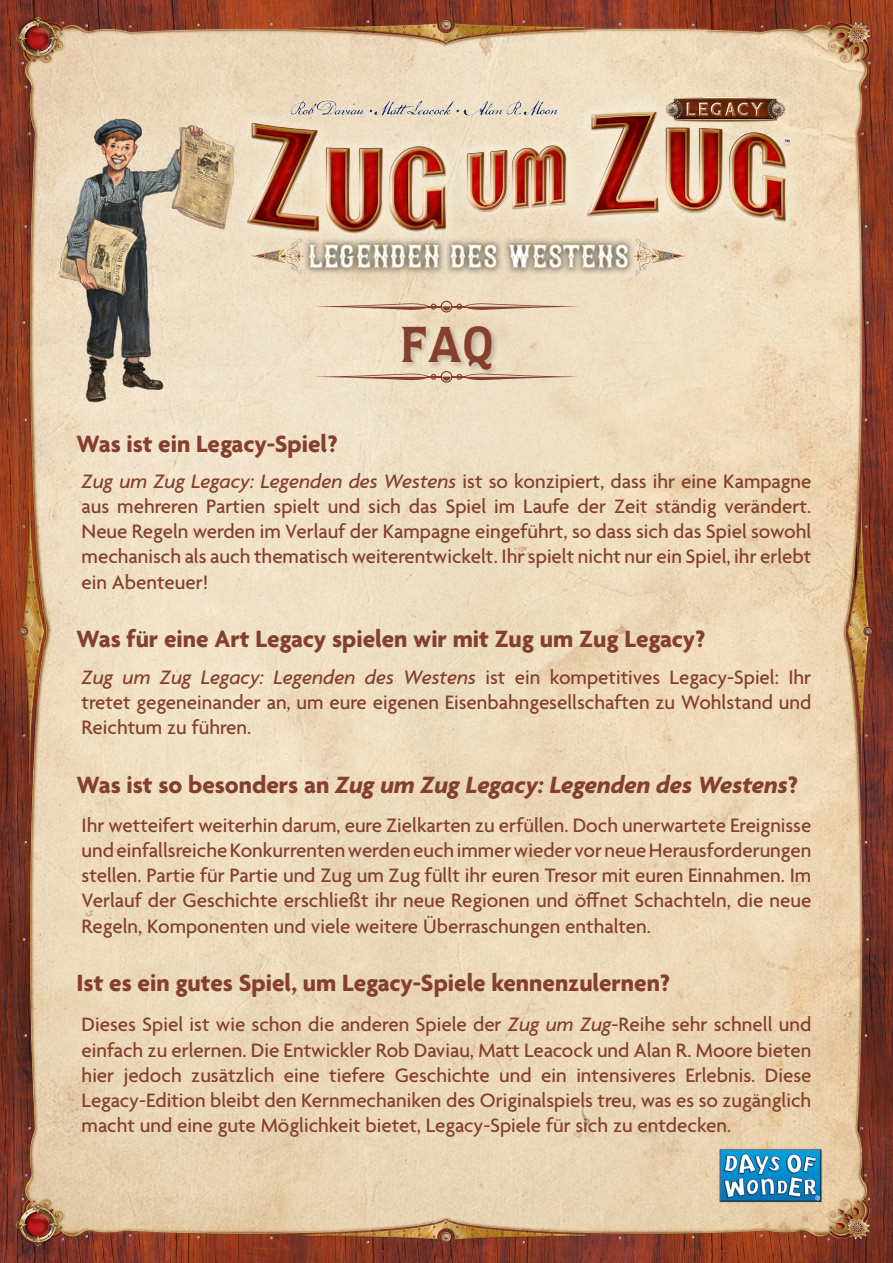
<style>
.page{position:relative;width:893px;height:1263px;background:#fff}
.page>*{position:absolute;margin:0;border:0;box-sizing:border-box;transform-origin:0 0}
.t1{font:700 45px "Quorum";color:#843f2d}
.t2{font:700 25.5px "Agenda";color:#843f2e}
.t3{font:italic 700 25.5px "Agenda";color:#843f2e}
.t4{font:500 21px/25.2px "Agenda";color:#843f2e;text-align:justify}
.s1{font-style:italic}
.s2{font-style:normal}
</style>
<div class="page">
<img style="left:0;top:0;width:893px;height:1263px">
<img style="left:206px;top:82px;width:630px;height:192px">
<div style="left:401px;top:325px;width:99px;height:52px;background:#000;opacity:.19"></div>
<svg style="left:310px;top:371px;width:272px;height:12px;background:#d8bea6"></svg>
<svg style="left:310px;top:301px;width:272px;height:11px;background:#d6bba2"></svg>
<img style="left:703px;top:1133px;width:136px;height:86px">
<img style="left:34px;top:109px;width:226px;height:303px">
<h1 class="t1" style="left:400px;top:315px;width:95px">FAQ</h1>
<p class="t2" style="left:77px;top:430px;width:263px">Was ist ein Legacy-Spiel?</p>
<p class="t4" style="left:82px;top:470px;width:731px"><span class="s1">Zug um Zug Legacy: Legenden des Westens</span> ist so konzipiert, dass ihr eine Kampagne aus mehreren Partien spielt und sich das Spiel im Laufe der Zeit ständig verändert.<br>Neue Regeln werden im Verlauf der Kampagne eingeführt, so dass sich das Spiel sowohl mechanisch als auch thematisch weiterentwickelt. Ihr spielt nicht nur ein Spiel, ihr erlebt ein Abenteuer!</p>
<p class="t2" style="left:77px;top:626px;width:630px">Was für eine Art Legacy spielen wir mit Zug um Zug Legacy?</p>
<p class="t4" style="left:82px;top:665px;width:731px"><span class="s1">Zug um Zug Legacy: Legenden des Westens</span> ist ein kompetitives Legacy-Spiel: Ihr tretet gegeneinander an, um eure eigenen Eisenbahngesellschaften zu Wohlstand und Reichtum zu führen.</p>
<p class="t3" style="left:77px;top:771px;width:723px"><span class="s2">Was ist so besonders an</span> Zug um Zug Legacy: Legenden des Westens<span class="s2">?</span></p>
<p class="t4" style="left:82px;top:814px;width:731px">Ihr wetteifert weiterhin darum, eure Zielkarten zu erfüllen. Doch unerwartete Ereignisse und einfallsreiche Konkurrenten werden euch immer wieder vor neue Herausforderungen stellen. Partie für Partie und Zug um Zug füllt ihr euren Tresor mit euren Einnahmen. Im Verlauf der Geschichte erschließt ihr neue Regionen und öffnet Schachteln, die neue Regeln, Komponenten und viele weitere Überraschungen enthalten.</p>
<p class="t2" style="left:77px;top:969px;width:595px">Ist es ein gutes Spiel, um Legacy-Spiele kennenzulernen?</p>
<p class="t4" style="left:82px;top:1013px;width:731px">Dieses Spiel ist wie schon die anderen Spiele der <span class="s1">Zug um Zug</span>-Reihe sehr schnell und einfach zu erlernen. Die Entwickler Rob Daviau, Matt Leacock und Alan R. Moore bieten hier jedoch zusätzlich eine tiefere Geschichte und ein intensiveres Erlebnis. Diese Legacy-Edition bleibt den Kernmechaniken des Originalspiels treu, was es so zugänglich macht und eine gute Möglichkeit bietet, Legacy-Spiele für sich zu entdecken.</p>
</div>
